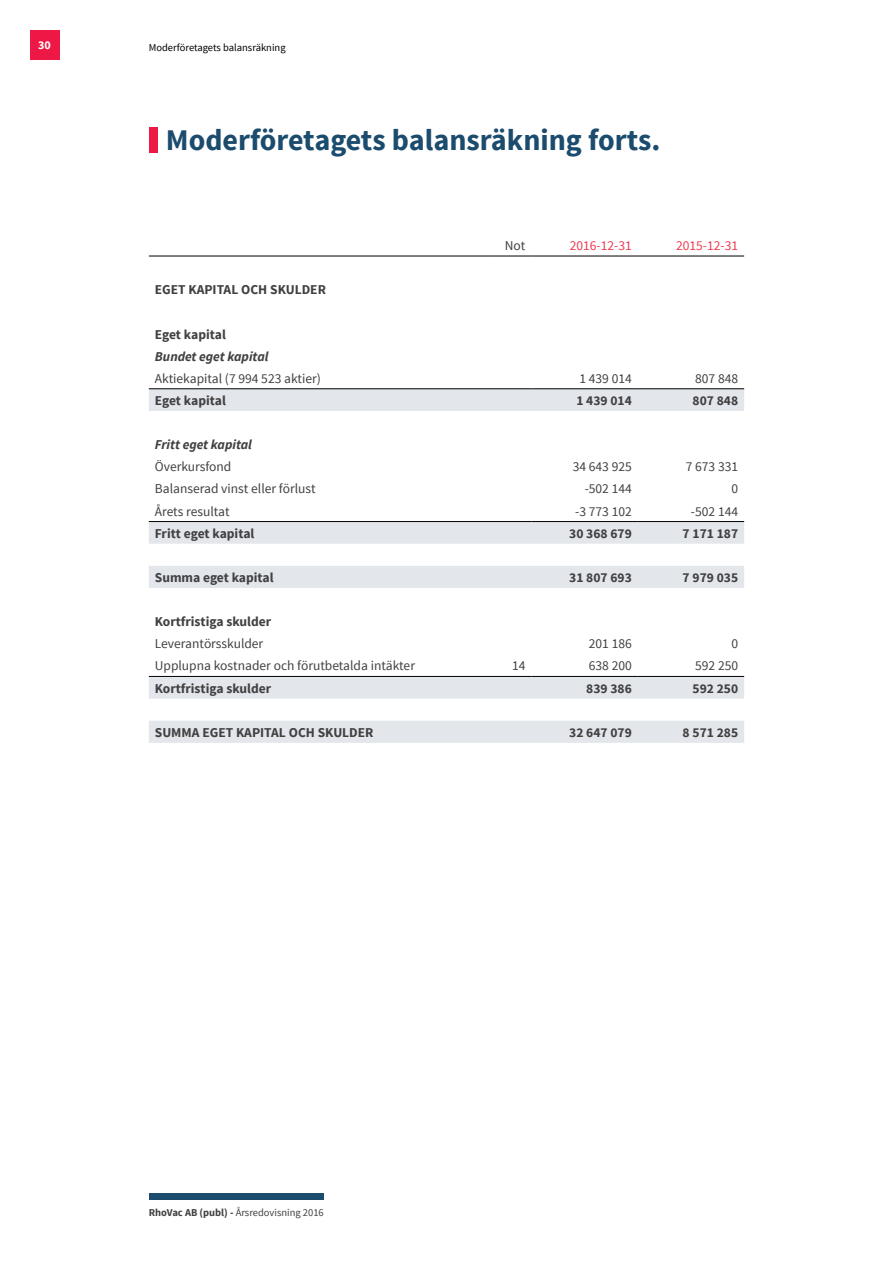
<style>
.page{position:relative;width:893px;height:1263px;background:#fff}
.page>*{position:absolute;margin:0;border:0;box-sizing:border-box;transform-origin:0 0}
.t1{font:700 30px "Source Sans Pro";color:#1b4c6e}
.t2{font:13.5px "Source Sans Pro";color:#414042}
.t3{font:700 13.5px "Source Sans Pro";color:#414042}
.t4{font:italic 700 13.5px "Source Sans Pro";color:#414042}
.t5{font:13.5px "Source Sans Pro";color:#ef3a50}
.t6{font:700 12px "Source Sans Pro";color:#fff}
.t7{font:10.5px "Source Sans Pro";color:#414042}
.t8{font:10.5px "Source Sans Pro";color:#000}
.s1{font-weight:700}
</style>
<div class="page">
<div style="left:30px;top:30px;width:30px;height:30px;background:#ed1846"></div>
<div style="left:149px;top:1193px;width:174px;height:6px;background:#1b4c6e"></div>
<div style="left:149px;top:128px;width:8px;height:25px;background:#ed1846"></div>
<div style="left:149px;top:389px;width:595px;height:22px;background:#e3e6ea"></div>
<svg style="left:149px;top:522px;width:595px;height:221px"></svg>
<hr style="left:149px;top:256px;width:340px;height:1px;background:#000">
<hr style="left:489px;top:256px;width:42px;height:1px;background:#000">
<hr style="left:531px;top:256px;width:107px;height:1px;background:#000">
<hr style="left:638px;top:256px;width:106px;height:1px;background:#000">
<hr style="left:149px;top:388px;width:340px;height:1px;background:#000">
<hr style="left:489px;top:388px;width:42px;height:1px;background:#000">
<hr style="left:531px;top:388px;width:107px;height:1px;background:#000">
<hr style="left:638px;top:388px;width:106px;height:1px;background:#000">
<hr style="left:149px;top:521px;width:340px;height:1px;background:#000">
<hr style="left:489px;top:521px;width:42px;height:1px;background:#000">
<hr style="left:531px;top:521px;width:107px;height:1px;background:#000">
<hr style="left:638px;top:521px;width:106px;height:1px;background:#000">
<hr style="left:149px;top:676px;width:340px;height:1px;background:#000">
<hr style="left:489px;top:676px;width:42px;height:1px;background:#000">
<hr style="left:531px;top:676px;width:107px;height:1px;background:#000">
<hr style="left:638px;top:676px;width:106px;height:1px;background:#000">
<p class="t6" style="left:38px;top:38px;width:14px">30</p>
<p class="t8" style="left:149px;top:41px;width:138px">Moderföretagets balansräkning</p>
<h1 class="t1" style="left:166px;top:121px;width:496px">Moderföretagets balansräkning forts.</h1>
<p class="t2" style="left:505px;top:237px;width:22px">Not</p>
<p class="t5" style="left:570px;top:237px;width:64px">2016-12-31</p>
<p class="t5" style="left:676px;top:237px;width:64px">2015-12-31</p>
<p class="t3" style="left:155px;top:281px;width:173px">EGET KAPITAL OCH SKULDER</p>
<p class="t3" style="left:155px;top:325px;width:73px">Eget kapital</p>
<p class="t4" style="left:155px;top:348px;width:115px">Bundet eget kapital</p>
<p class="t2" style="left:155px;top:370px;width:168px">Aktiekapital (7 994 523 aktier)</p>
<p class="t2" style="left:579px;top:370px;width:54px">1 439 014</p>
<p class="t2" style="left:695px;top:370px;width:44px">807 848</p>
<p class="t3" style="left:155px;top:392px;width:73px">Eget kapital</p>
<p class="t3" style="left:576px;top:392px;width:57px">1 439 014</p>
<p class="t3" style="left:693px;top:392px;width:47px">807 848</p>
<p class="t4" style="left:155px;top:436px;width:99px">Fritt eget kapital</p>
<p class="t2" style="left:155px;top:458px;width:78px">Överkursfond</p>
<p class="t2" style="left:573px;top:458px;width:61px">34 643 925</p>
<p class="t2" style="left:686px;top:458px;width:54px">7 673 331</p>
<p class="t2" style="left:155px;top:481px;width:162px">Balanserad vinst eller förlust</p>
<p class="t2" style="left:585px;top:481px;width:49px">-502 144</p>
<p class="t2" style="left:731px;top:481px;width:8px">0</p>
<p class="t2" style="left:155px;top:503px;width:76px">Årets resultat</p>
<p class="t2" style="left:575px;top:503px;width:58px">-3 773 102</p>
<p class="t2" style="left:691px;top:503px;width:49px">-502 144</p>
<p class="t3" style="left:155px;top:524px;width:101px">Fritt eget kapital</p>
<p class="t3" style="left:569px;top:524px;width:64px">30 368 679</p>
<p class="t3" style="left:683px;top:524px;width:57px">7 171 187</p>
<p class="t3" style="left:155px;top:569px;width:120px">Summa eget kapital</p>
<p class="t3" style="left:569px;top:569px;width:64px">31 807 693</p>
<p class="t3" style="left:683px;top:569px;width:57px">7 979 035</p>
<p class="t3" style="left:155px;top:613px;width:118px">Kortfristiga skulder</p>
<p class="t2" style="left:155px;top:635px;width:110px">Leverantörsskulder</p>
<p class="t2" style="left:589px;top:635px;width:44px">201 186</p>
<p class="t2" style="left:731px;top:635px;width:8px">0</p>
<p class="t2" style="left:155px;top:658px;width:262px">Upplupna kostnader och förutbetalda intäkter</p>
<p class="t2" style="left:512px;top:658px;width:15px">14</p>
<p class="t2" style="left:589px;top:658px;width:44px">638 200</p>
<p class="t2" style="left:695px;top:658px;width:44px">592 250</p>
<p class="t3" style="left:155px;top:679px;width:118px">Kortfristiga skulder</p>
<p class="t3" style="left:586px;top:679px;width:47px">839 386</p>
<p class="t3" style="left:693px;top:679px;width:47px">592 250</p>
<p class="t3" style="left:155px;top:724px;width:220px">SUMMA EGET KAPITAL OCH SKULDER</p>
<p class="t3" style="left:569px;top:724px;width:64px">32 647 079</p>
<p class="t3" style="left:683px;top:724px;width:57px">8 571 285</p>
<p class="t7" style="left:149px;top:1205px;width:176px"><span class="s1">RhoVac AB (publ) -</span> Årsredovisning 2016</p>
</div>
